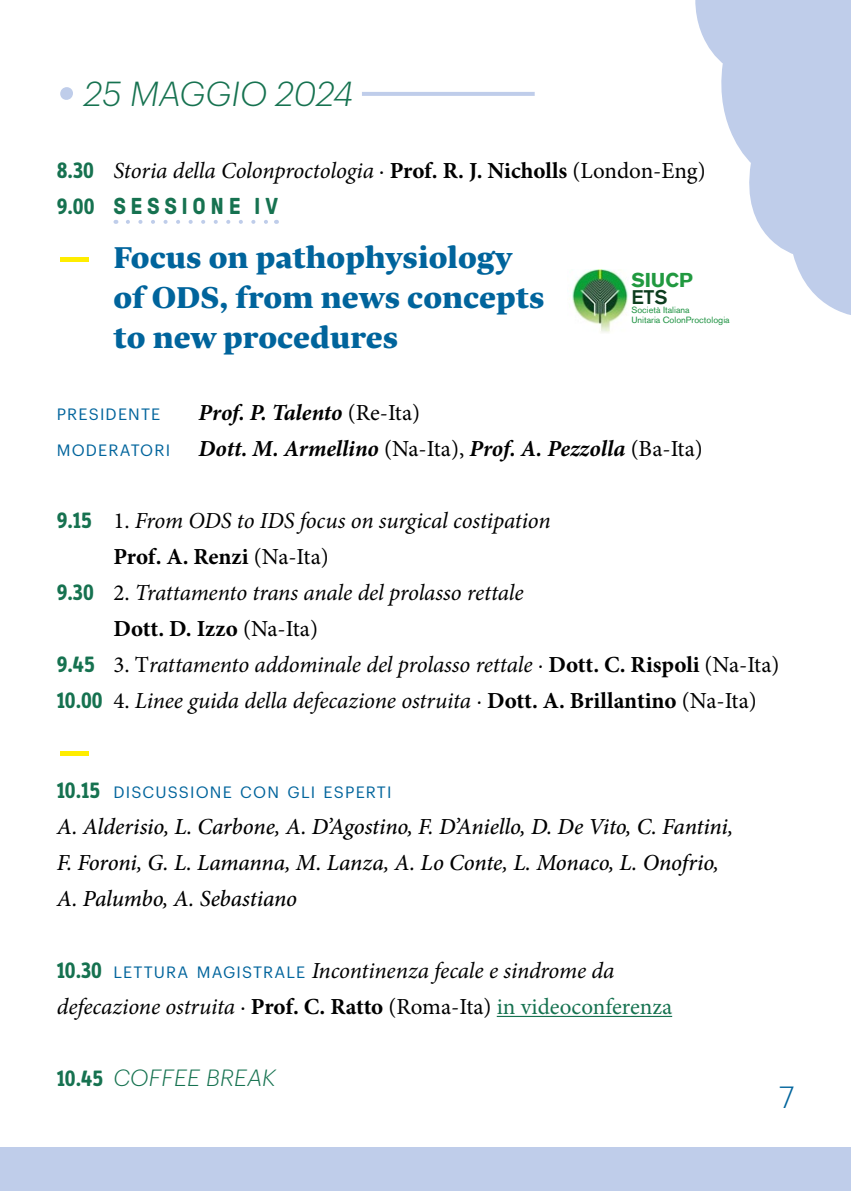
<style>
.page{position:relative;width:851px;height:1191px;background:#fff}
.page>*{position:absolute;margin:0;border:0;box-sizing:border-box;transform-origin:0 0}
.t1{font:800 62px "Lava Pro";color:#ffed00}
.t2{font:italic 300 34px "Graphik";letter-spacing:.005em;color:#167250}
.t3{font:800 30px/40px "Lava Pro";color:#00649c}
.t4{font:300 30px "Graphik";color:#00649c}
.t5{font:italic 23px/36px "Minion Pro";letter-spacing:-.01em;color:#000}
.t6{font:italic 500 23px/36px "Minion Pro";letter-spacing:-.01em;color:#000}
.t7{font:italic 700 23px/36px "Minion Pro";letter-spacing:-.005em;color:#000}
.t8{font:700 23px "Minion Pro";letter-spacing:-.005em;color:#000}
.t9{font:italic 300 23px "Graphik";letter-spacing:.005em;color:#167250}
.t10{font:700 23px "GT Pressura Pro Trial";letter-spacing:.2em;color:#167250}
.t11{font:900 19.6px "Akzidenz Grotesk";color:#219940}
.t12{font:500 19.6px "Akzidenz Grotesk BE";color:#0d3d1f}
.t13{font:16.2px "Graphik";letter-spacing:.07em;color:#00649c}
.t14{font:9px/9.6px "Akzidenz Grotesk BE";color:#1c9140}
.s1{font-size:60px;color:#bfcdea}
.s2{font-family:"Info Disp";font-weight:700;font-style:normal;color:#167250}
.s3{font-style:normal}
.s4{font-weight:700;font-style:normal}
.s5{font-family:"Info Disp"}
.s6{font-size:62px;color:#ffed00}
.s7{font-weight:400;font-style:normal}
.s8{font-family:"Graphik";font-weight:400;font-style:normal;font-size:16.2px;color:#00649c}
.s9{font-weight:400}
.s10{font-family:"Info Disp";font-weight:700;font-size:23px;color:#167250}
.s11{font-family:"Graphik";font-style:normal;font-size:16.2px;color:#00649c}
.s12{font-style:normal;color:#167250}
.s13{font-family:"Info Disp";font-weight:700;font-style:normal}
</style>
<div class="page">
<div style="left:0;top:1147px;width:850px;height:44px;background:#bfcdea"></div>
<svg style="left:128px;top:220px;width:140px;height:4px"></svg>
<hr style="left:496px;top:1015px;width:176px;height:2px;background:#167250">
<hr style="left:362px;top:92px;width:172px;height:4px;background:#bfcdea">
<svg style="left:695px;top:0;width:155px;height:315px;fill:#bfcdea"></svg>
<img style="left:572px;top:269px;width:56px;height:64px">
<h2 class="t2" style="left:57px;top:69px;width:298px"><span class="s1">•</span> 25 MAGGIO 2024</h2>
<p class="t5" style="left:57px;top:152px;width:650px"><span class="s2">8.30</span> Storia della Colonproctologia <span class="s3">·</span> <span class="s4">Prof. R. J. Nicholls</span> <span class="s3">(London-Eng)</span></p>
<p class="t10" style="left:57px;top:197px;width:223px"><span class="s5">9.00</span> SESSIONE IV</p>
<h3 class="t3" style="left:113px;top:236px;width:432px;text-indent:-57px"><span class="s6">−</span> Focus on pathophysiology of ODS, from news concepts to new procedures</h3>
<p class="t11" style="left:631px;top:268px;width:63px">SIUCP</p>
<p class="t12" style="left:631px;top:285px;width:38px">ETS</p>
<p class="t14" style="left:631px;top:305px;width:100px">Società Italiana<br>Unitaria ColonProctologia</p>
<p class="t7" style="left:57px;top:394px;width:647px;text-indent:142px">Prof. P. Talento <span class="s7">(Re-Ita)<br></span><span class="s8">MODERATORI</span> Dott. M. Armellino <span class="s7">(Na-Ita),</span> Prof. A. Pezzolla <span class="s7">(Ba-Ita)</span></p>
<p class="t13" style="left:57px;top:402px;width:105px">PRESIDENTE</p>
<p class="t5" style="left:57px;top:502px;width:495px"><span class="s2">9.15</span> <span class="s3">1.</span> From ODS to IDS focus on surgical costipation</p>
<p class="t8" style="left:113px;top:540px;width:217px">Prof. A. Renzi <span class="s9">(Na-Ita)</span></p>
<p class="t5" style="left:57px;top:574px;width:468px"><span class="s2">9.30</span> <span class="s3">2.</span> Trattamento trans anale del prolasso rettale</p>
<p class="t8" style="left:113px;top:612px;width:206px">Dott. D. Izzo <span class="s9">(Na-Ita)</span></p>
<p class="t5" style="left:57px;top:646px;width:724px"><span class="s2">9.45</span> <span class="s3">3. T</span>rattamento addominale del prolasso rettale · <span class="s4">Dott. C. Rispoli</span> <span class="s3">(Na-Ita)</span></p>
<p class="t5" style="left:57px;top:682px;width:701px"><span class="s2">10.00</span> <span class="s3">4.</span> Linee guida della defecazione ostruita · <span class="s4">Dott. A. Brillantino</span> <span class="s3">(Na-Ita)</span></p>
<h1 class="t1" style="left:57px;top:703px;width:37px">−</h1>
<p class="t13" style="left:57px;top:780px;width:336px"><span class="s10">10.15</span> DISCUSSIONE CON GLI ESPERTI</p>
<p class="t6" style="left:57px;top:808px;width:678px">A. Alderisio, L. Carbone, A. D’Agostino, F. D’Aniello, D. De Vito, C. Fantini,<br>F. Foroni, G. L. Lamanna, M. Lanza, A. Lo Conte, L. Monaco, L. Onofrio,<br>A. Palumbo, A. Sebastiano</p>
<p class="t5" style="left:57px;top:952px;width:617px"><span class="s2">10.30</span> <span class="s11">LETTURA MAGISTRALE</span> Incontinenza fecale e sindrome da defecazione ostruita <span class="s3">·</span> <span class="s4">Prof. C. Ratto</span> <span class="s3">(Roma-Ita)</span> <span class="s12">in videoconferenza</span></p>
<p class="t9" style="left:57px;top:1061px;width:221px"><span class="s13">10.45</span> COFFEE BREAK</p>
<h3 class="t4" style="left:779px;top:1075px;width:17px">7</h3>
</div>
